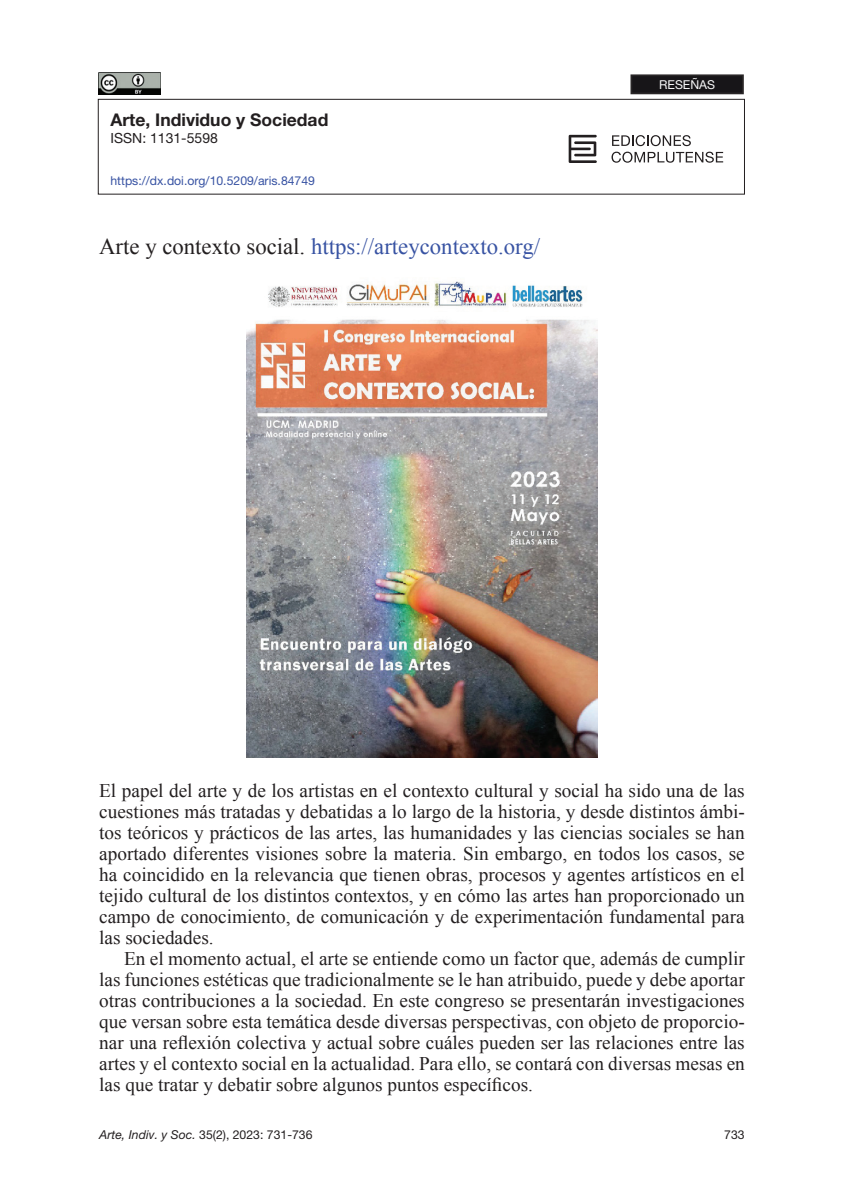
<style>
.page{position:relative;width:844px;height:1191px;background:#fff}
.page>*{position:absolute;margin:0;border:0;box-sizing:border-box;transform-origin:0 0}
.t1{font:22.75px "Times New Roman";color:#3853a3}
.t2{font:19.25px/21px "Times New Roman";color:#231f20;text-align:justify}
.t3{font:700 17.5px "Helvetica Neue LT Pro";color:#231f20}
.t4{font:14px "Helvetica Neue LT Pro";color:#231f20}
.t5{font:12.25px "Helvetica Neue LT Pro";color:#231f20}
.t6{font:12.25px "Helvetica Neue LT Pro";color:#3853a3}
.t7{font:12.25px "Helvetica Neue LT Pro";color:#f7f7f8}
.s1{color:#231f20}
.s2{font-style:italic}
</style>
<div class="page">
<div style="left:98px;top:99px;width:646px;height:95px;border:1px solid #231f20"></div>
<svg style="left:568px;top:135px;width:28px;height:28px"></svg>
<svg style="left:612px;top:135px;width:78px;height:11px"></svg>
<svg style="left:611px;top:152px;width:112px;height:11px"></svg>
<div style="left:631px;top:75px;width:111px;height:18px;background:#171518"></div>
<div style="left:630px;top:74px;width:113px;height:20px;border:2px solid #292627"></div>
<img style="left:98px;top:72px;width:63px;height:22px">
<img style="left:247px;top:281px;width:350px;height:477px">
<p class="t3" style="left:110px;top:109px;width:219px">Arte, Individuo y Sociedad</p>
<p class="t4" style="left:110px;top:130px;width:109px">ISSN: 1131-5598</p>
<p class="t6" style="left:110px;top:174px;width:206px">https://dx.doi.org/10.5209/aris.84749</p>
<p class="t1" style="left:99px;top:231px;width:442px"><span class="s1">Arte y contexto social.</span> https://arteycontexto.org/</p>
<p class="t7" style="left:659px;top:77px;width:58px">RESEÑAS</p>
<p class="t2" style="left:99px;top:779px;width:647px">El papel del arte y de los artistas en el contexto cultural y social ha sido una de las cuestiones más tratadas y debatidas a lo largo de la historia, y desde distintos ámbi&shy;tos teóricos y prácticos de las artes, las humanidades y las ciencias sociales se han aportado diferentes visiones sobre la materia. Sin embargo, en todos los casos, se ha coincidido en la relevancia que tienen obras, procesos y agentes artísticos en el tejido cultural de los distintos contextos, y en cómo las artes han proporcionado un campo de conocimiento, de comunicación y de experimentación fundamental para las sociedades.</p>
<p class="t2" style="left:99px;top:947px;width:647px;text-indent:25px">En el momento actual, el arte se entiende como un factor que, además de cumplir las funciones estéticas que tradicionalmente se le han atribuido, puede y debe aportar otras contribuciones a la sociedad. En este congreso se presentarán investigaciones que versan sobre esta temática desde diversas perspectivas, con objeto de proporcio&shy;nar una reflexión colectiva y actual sobre cuáles pueden ser las relaciones entre las artes y el contexto social en la actualidad. Para ello, se contará con diversas mesas en las que tratar y debatir sobre algunos puntos específicos.</p>
<p class="t5" style="left:99px;top:1126px;width:215px"><span class="s2">Arte, Indiv. y Soc.</span> 35(2), 2023: 731-736</p>
<p class="t5" style="left:724px;top:1126px;width:22px">733</p>
</div>
